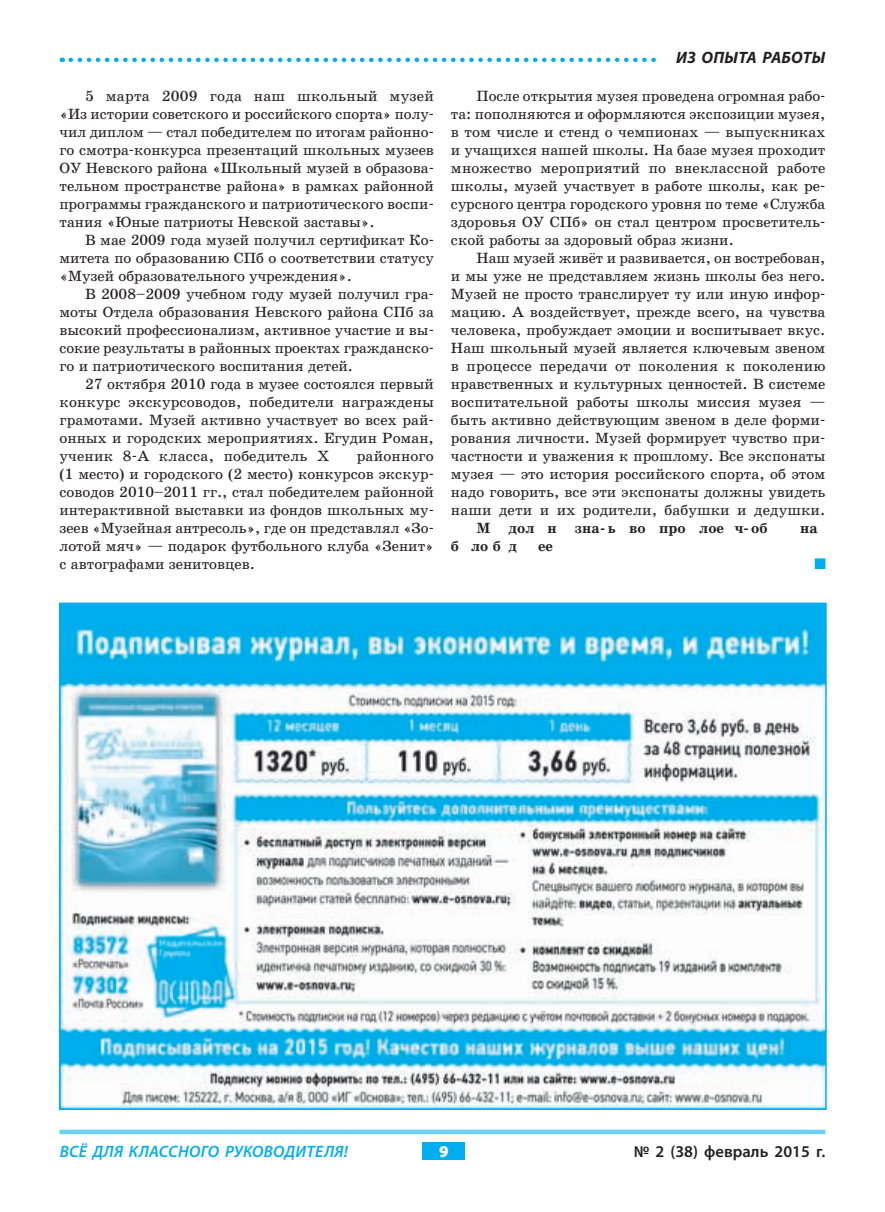
<style>
.page{position:relative;width:885px;height:1212px;background:#fff}
.page>*{position:absolute;margin:0;border:0;box-sizing:border-box;transform-origin:0 0}
.t1{font:italic 600 16.5px "Myriad Pro";letter-spacing:.02em;color:#00aeef}
.t2{font:600 16.5px "Myriad Pro";color:#231f20}
.t3{font:italic 700 16.5px "Myriad Pro";letter-spacing:.02em;color:#231f20}
.t4{font:900 16.5px "Myriad Pro";color:#fff}
.ОСНОВНОЙ_ТЕКСТ{font:15px/18px "School Book C";color:#231f20;text-align:justify}
.ОСНОВНОЙ_ТЕКСТ-2{font:700 15px/18px "School Book C";letter-spacing:.005em;color:#231f20}
</style>
<div class="page">
<div style="left:422px;top:1142px;width:43px;height:17px;background:#00aeef"></div>
<hr style="left:60px;top:1130px;width:765px;height:4px;background:#6bcff6">
<svg style="left:71px;top:58px;width:585px;height:4px"></svg>
<img style="left:62px;top:606px;width:761px;height:501px">
<div style="left:814px;top:558px;width:11px;height:11px;background:#00aeef"></div>
<p class="ОСНОВНОЙ_ТЕКСТ" style="left:59px;top:87px;width:376px;text-indent:26px">5 марта 2009 года наш школьный музей «Из истории советского и российского спорта» полу&shy;чил диплом — стал победителем по итогам районно&shy;го смотра-конкурса презентаций школьных музеев ОУ Невского района «Школьный музей в образова&shy;тельном пространстве района» в рамках районной программы гражданского и патриотического воспи&shy;тания «Юные патриоты Невской заставы».</p>
<p class="ОСНОВНОЙ_ТЕКСТ" style="left:59px;top:231px;width:376px;text-indent:26px">В мае 2009 года музей получил сертификат Ко&shy;митета по образованию СПб о соответствии статусу «Музей образовательного учреждения».</p>
<p class="ОСНОВНОЙ_ТЕКСТ" style="left:59px;top:285px;width:376px;text-indent:26px">В 2008–2009 учебном году музей получил гра&shy;моты Отдела образования Невского района СПб за высокий профессионализм, активное участие и вы&shy;сокие результаты в районных проектах гражданско&shy;го и патриотического воспитания детей.</p>
<p class="ОСНОВНОЙ_ТЕКСТ" style="left:59px;top:375px;width:376px;text-indent:26px">27 октября 2010 года в музее состоялся первый конкурс экскурсоводов, победители награждены грамотами. Музей активно участвует во всех рай&shy;онных и городских мероприятиях. Егудин Роман, ученик 8-А класса, победитель XI</p>
<p class="ОСНОВНОЙ_ТЕКСТ" style="left:59px;top:447px;width:376px;text-indent:297px">районного (1 место) и городского (2 место) конкурсов экскур&shy;соводов 2010–2011 гг., стал победителем районной интерактивной выставки из фондов школьных му&shy;зеев «Музейная антресоль», где он представлял «Зо&shy;лотой мяч» — подарок футбольного клуба «Зенит» с автографами зенитовцев.</p>
<p class="t3" style="left:676px;top:47px;width:149px">Из опыта работы</p>
<p class="ОСНОВНОЙ_ТЕКСТ" style="left:451px;top:87px;width:376px;text-indent:26px">После открытия музея проведена огромная рабо&shy;та: пополняются и оформляются экспозиции музея, в том числе и стенд о чемпионах — выпускниках и учащихся нашей школы. На базе музея проходит множество мероприятий по внеклассной работе школы, музей участвует в работе школы, как ре&shy;сурсного центра городского уровня по теме «Служба здоровья ОУ СПб» он стал центром просветитель&shy;ской работы за здоровый образ жизни.</p>
<p class="ОСНОВНОЙ_ТЕКСТ" style="left:451px;top:249px;width:376px;text-indent:26px">Наш музей живёт и развивается, он востребован, и мы уже не представляем жизнь школы без него.<br>Музей не просто транслирует ту или иную инфор&shy;мацию. А воздействует, прежде всего, на чувства человека, пробуждает эмоции и воспитывает вкус.<br>Наш школьный музей является ключевым звеном в процессе передачи от поколения к поколению нравственных и культурных ценностей. В системе воспитательной работы школы миссия музея — быть активно действующим звеном в деле форми&shy;рования личности. Музей формирует чувство при&shy;частности и уважения к прошлому. Все экспонаты музея — это история российского спорта, об этом надо говорить, все эти экспонаты должны увидеть наши дети и их родители, бабушки и дедушки.</p>
<p class="ОСНОВНОЙ_ТЕКСТ-2" style="left:451px;top:520px;width:376px;text-indent:26px">Мы должны знать своё прошлое, чтобы у нас было будущее!</p>
<p class="t1" style="left:60px;top:1141px;width:290px">ВСЁ ДЛЯ КЛАССНОГО РУКОВОДИТЕЛЯ!</p>
<p class="t4" style="left:439px;top:1142px;width:11px">9</p>
<p class="t2" style="left:633px;top:1141px;width:193px">№ 2 (38) февраль 2015 г.</p>
</div>
